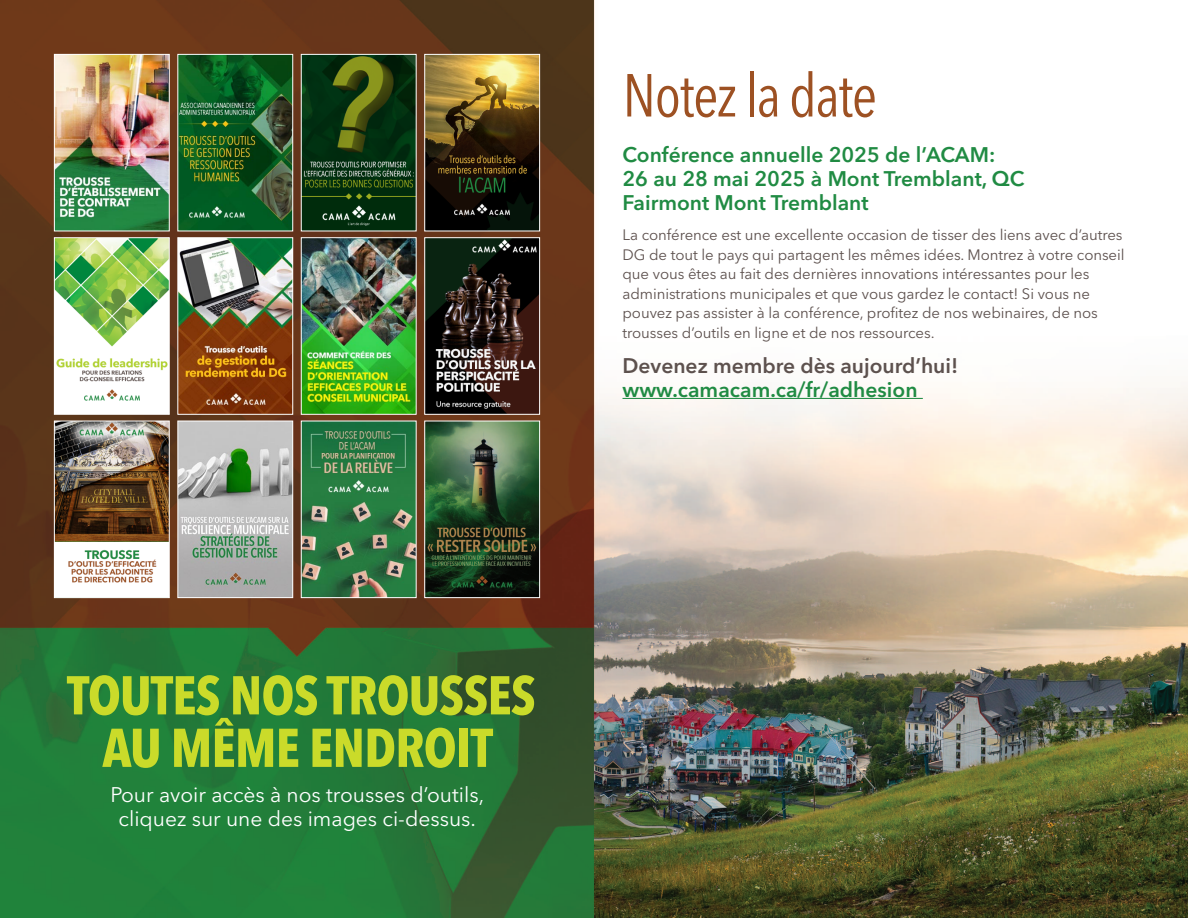
<style>
.page{position:relative;width:1188px;height:918px;background:#fff}
.page>*{position:absolute;margin:0;border:0;box-sizing:border-box;transform-origin:0 0}
.t1{font:60px "Avenir Next Condensed";letter-spacing:-.025em;color:#9d5123}
.t2{font:700 54px/52.5px "Avenir Next Condensed";letter-spacing:-.015em;color:#cadb2a;text-align:center}
.t3{font:600 21px/24px "Avenir Next";color:#208b43}
.t4{font:21px/24px "Avenir Next";color:#fff;text-align:center}
.t5{font:600 21px/24px "Avenir Next";color:#5d514e}
.t6{font:15px/19.5px "Avenir Next";letter-spacing:-.005em;color:#5d514e}
.s1{color:#208b43}
</style>
<div class="page">
<img style="left:0;top:0;width:1188px;height:918px">
<hr style="left:622px;top:398px;width:301px;height:1px;background:#208b43">
<img style="left:56px;top:56px;width:112px;height:173px">
<div style="left:54px;top:54px;width:116px;height:177px;border:1px solid #fff"></div>
<img style="left:179px;top:56px;width:112px;height:173px">
<div style="left:177px;top:54px;width:116px;height:177px;border:1px solid #fff"></div>
<img style="left:303px;top:56px;width:112px;height:173px">
<div style="left:301px;top:54px;width:116px;height:177px;border:1px solid #fff"></div>
<img style="left:426px;top:56px;width:112px;height:173px">
<div style="left:424px;top:54px;width:116px;height:177px;border:1px solid #fff"></div>
<img style="left:56px;top:239px;width:112px;height:174px">
<div style="left:54px;top:237px;width:116px;height:178px;border:1px solid #fff"></div>
<img style="left:179px;top:239px;width:112px;height:174px">
<div style="left:177px;top:237px;width:116px;height:178px;border:1px solid #fff"></div>
<img style="left:303px;top:239px;width:112px;height:174px">
<div style="left:301px;top:237px;width:116px;height:178px;border:1px solid #fff"></div>
<img style="left:56px;top:423px;width:112px;height:173px">
<div style="left:54px;top:421px;width:116px;height:177px;border:1px solid #fff"></div>
<img style="left:179px;top:423px;width:112px;height:173px">
<div style="left:177px;top:421px;width:116px;height:177px;border:1px solid #fff"></div>
<img style="left:303px;top:423px;width:112px;height:173px">
<div style="left:301px;top:421px;width:116px;height:177px;border:1px solid #fff"></div>
<img style="left:426px;top:423px;width:112px;height:173px">
<div style="left:424px;top:421px;width:116px;height:177px;border:1px solid #fff"></div>
<img style="left:426px;top:239px;width:112px;height:174px">
<div style="left:424px;top:237px;width:116px;height:178px;border:1px solid #fff"></div>
<p class="t1" style="left:622px;top:61px;width:256px">Notez la date</p>
<p class="t3" style="left:622px;top:143px;width:403px">Conférence annuelle 2025 de l’ACAM:<br>26 au 28 mai 2025 à Mont Tremblant, QC<br>Fairmont Mont Tremblant</p>
<p class="t6" style="left:622px;top:227px;width:504px">La conférence est une excellente occasion de tisser des liens avec d’autres DG de tout le pays qui partagent les mêmes idées. Montrez à votre conseil que vous êtes au fait des dernières innovations intéressantes pour les administrations municipales et que vous gardez le contact! Si vous ne pouvez pas assister à la conférence, profitez de nos webinaires, de nos trousses d’outils en ligne et de nos ressources.</p>
<p class="t5" style="left:622px;top:353px;width:337px">Devenez membre dès aujourd’hui! <span class="s1">www.camacam.ca/fr/adhesion</span></p>
<p class="t2" style="left:67px;top:670px;width:470px">TOUTES NOS TROUSSES<br>AU MÊME ENDROIT</p>
<p class="t4" style="left:110px;top:784px;width:375px">Pour avoir accès à nos trousses d’outils, cliquez sur une des images ci-dessus.</p>
</div>
